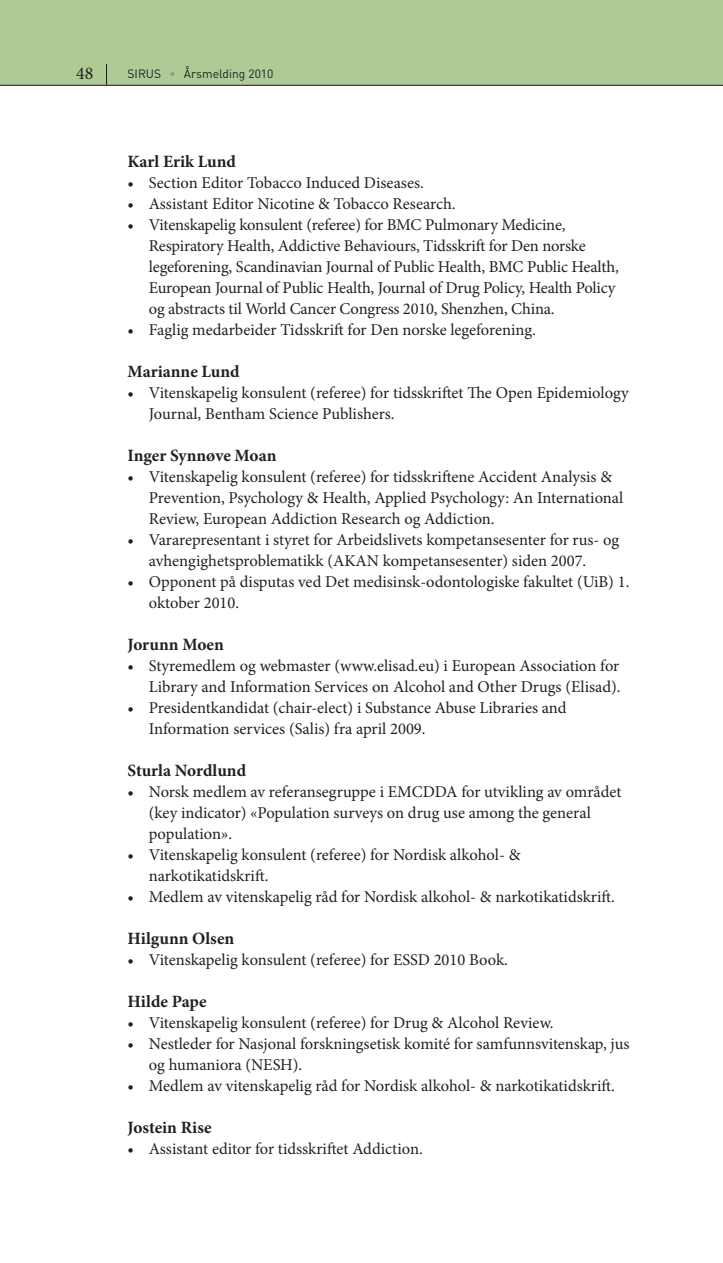
<style>
.page{position:relative;width:723px;height:1263px;background:#fff}
.page>*{position:absolute;margin:0;border:0;box-sizing:border-box;transform-origin:0 0}
.t1{font:18px "Minion Pro";color:#231f20}
.t2{font:700 17.25px "Minion Pro";color:#231f20}
.t3{font:16.5px/21px "Minion Pro";letter-spacing:-.005em;color:#231f20}
.t4{font:12px "DIN";color:#231f20}
.s1{font-weight:700;color:#939598}
</style>
<div class="page">
<div style="left:0;top:0;width:723px;height:85px;background:#aecb96"></div>
<hr style="left:0;top:85px;width:723px;height:1px;background:#231f20">
<svg style="left:106px;top:64px;width:1px;height:21px"></svg>
<p class="t1" style="left:76px;top:61px;width:19px">48</p>
<p class="t4" style="left:128px;top:66px;width:147px">SIRUS <span class="s1">•</span> Årsmelding 2010</p>
<p class="t2" style="left:128px;top:149px;width:110px">Karl Erik Lund</p>
<p class="t3" style="left:128px;top:172px;width:298px">• Section Editor Tobacco Induced Diseases.</p>
<p class="t3" style="left:128px;top:193px;width:329px">• Assistant Editor Nicotine &amp; Tobacco Research.</p>
<p class="t3" style="left:149px;top:214px;width:471px;text-indent:-21px">• Vitenskapelig konsulent (referee) for BMC Pulmonary Medicine, Respiratory Health, Addictive Behaviours, Tidsskrift for Den norske legeforening, Scandinavian Journal of Public Health, BMC Public Health, European Journal of Public Health, Journal of Drug Policy, Health Policy og abstracts til World Cancer Congress 2010, Shenzhen, China.</p>
<p class="t3" style="left:128px;top:319px;width:410px">• Faglig medarbeider Tidsskrift for Den norske legeforening.</p>
<p class="t2" style="left:128px;top:359px;width:114px">Marianne Lund</p>
<p class="t3" style="left:149px;top:382px;width:481px;text-indent:-21px">• Vitenskapelig konsulent (referee) for tidsskriftet The Open Epidemiology<br>Journal, Bentham Science Publishers.</p>
<p class="t2" style="left:128px;top:443px;width:150px">Inger Synnøve Moan</p>
<p class="t3" style="left:149px;top:466px;width:476px;text-indent:-21px">• Vitenskapelig konsulent (referee) for tidsskriftene Accident Analysis &amp;<br>Prevention, Psychology &amp; Health, Applied Psychology: An International<br>Review, European Addiction Research og Addiction.</p>
<p class="t3" style="left:149px;top:529px;width:472px;text-indent:-21px">• Vararepresentant i styret for Arbeidslivets kompetansesenter for rus- og avhengighetsproblematikk (AKAN kompetansesenter) siden 2007.</p>
<p class="t3" style="left:149px;top:571px;width:482px;text-indent:-21px">• Opponent på disputas ved Det medisinsk-odontologiske fakultet (UiB) 1. oktober 2010.</p>
<p class="t2" style="left:128px;top:632px;width:98px">Jorunn Moen</p>
<p class="t3" style="left:128px;top:655px;width:495px;text-align:right">• Styremedlem og webmaster (www.elisad.eu) i European Association for<br>Library and Information Services on Alcohol and Other Drugs (Elisad).</p>
<p class="t3" style="left:149px;top:697px;width:419px;text-indent:-21px">• Presidentkandidat (chair-elect) i Substance Abuse Libraries and<br>Information services (Salis) fra april 2009.</p>
<p class="t2" style="left:128px;top:758px;width:120px">Sturla Nordlund</p>
<p class="t3" style="left:149px;top:781px;width:474px;text-indent:-21px">• Norsk medlem av referansegruppe i EMCDDA for utvikling av området (key indicator) «Population surveys on drug use among the general population».</p>
<p class="t3" style="left:149px;top:844px;width:373px;text-indent:-21px">• Vitenskapelig konsulent (referee) for Nordisk alkohol- &amp; narkotikatidskrift.</p>
<p class="t3" style="left:128px;top:886px;width:489px">• Medlem av vitenskapelig råd for Nordisk alkohol- &amp; narkotikatidskrift.</p>
<p class="t2" style="left:128px;top:926px;width:108px">Hilgunn Olsen</p>
<p class="t3" style="left:128px;top:949px;width:382px">• Vitenskapelig konsulent (referee) for ESSD 2010 Book.</p>
<p class="t2" style="left:128px;top:989px;width:81px">Hilde Pape</p>
<p class="t3" style="left:128px;top:1012px;width:427px">• Vitenskapelig konsulent (referee) for Drug &amp; Alcohol Review.</p>
<p class="t3" style="left:149px;top:1033px;width:482px;text-indent:-21px">• Nestleder for Nasjonal forskningsetisk komité for samfunnsvitenskap, jus og humaniora (NESH).</p>
<p class="t3" style="left:128px;top:1075px;width:489px">• Medlem av vitenskapelig råd for Nordisk alkohol- &amp; narkotikatidskrift.</p>
<p class="t2" style="left:128px;top:1115px;width:86px">Jostein Rise</p>
<p class="t3" style="left:128px;top:1138px;width:297px">• Assistant editor for tidsskriftet Addiction.</p>
</div>
